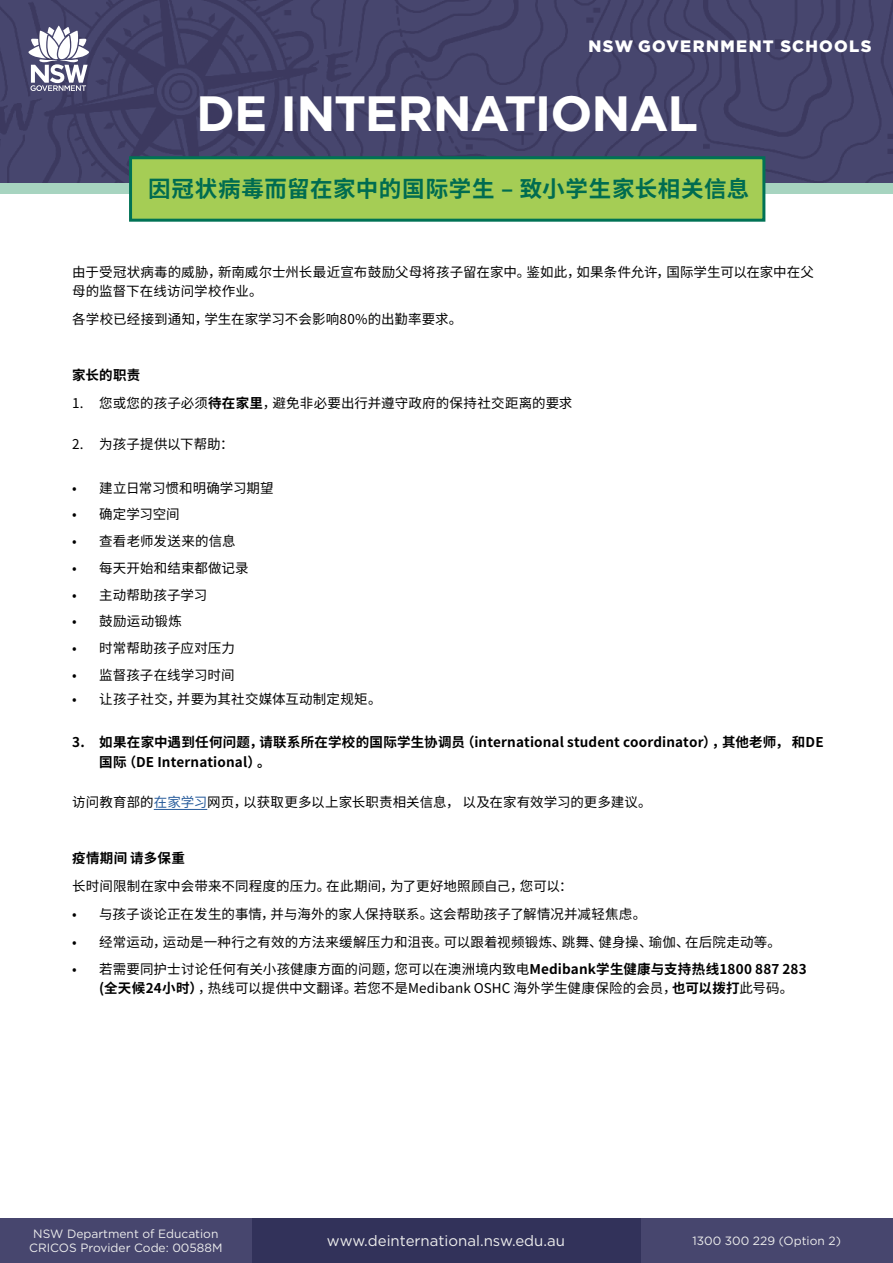
<style>
.page{position:relative;width:893px;height:1263px;background:#fff}
.page>*{position:absolute;margin:0;border:0;box-sizing:border-box;transform-origin:0 0}
.t1{font:700 49.5px "Gotham";letter-spacing:-.025em;color:#fff}
.t2{font:700 22.5px "Noto Sans CJ Ksc";letter-spacing:.03em;color:#006c50}
.t3{font:900 16.5px "Gotham";letter-spacing:.075em;color:#fff}
.t4{font:15px "Gotham";color:#ededed}
.t5{font:13.5px/19.5px "Noto Sans CJ Ksc";letter-spacing:.005em;color:#000}
.t6{font:700 13.5px/19.5px "Noto Sans CJ Ksc";letter-spacing:.01em;color:#000}
.t7{font:12px/13.5px "Gotham";color:#ededed;text-align:center}
.s1{font-weight:700}
.s2{color:#275b9b}
</style>
<div class="page">
<img style="left:0;top:0;width:893px;height:184px">
<svg style="left:29px;top:26px;width:60px;height:65px"></svg>
<div style="left:0;top:184px;width:893px;height:10px;background:#a7d4c0"></div>
<div style="left:129px;top:156px;width:636px;height:66px;background:#a5cd55;border:3px solid #007255"></div>
<div style="left:0;top:1218px;width:252px;height:45px;background:#47466e"></div>
<div style="left:640px;top:1218px;width:253px;height:45px;background:#47466e"></div>
<div style="left:252px;top:1218px;width:388px;height:45px;background:#32325a"></div>
<hr style="left:154px;top:809px;width:53px;height:1px;background:#275b9b">
<p class="t3" style="left:589px;top:37px;width:284px">NSW GOVERNMENT SCHOOLS</p>
<h1 class="t1" style="left:196px;top:81px;width:503px">DE INTERNATIONAL</h1>
<h2 class="t2" style="left:148px;top:176px;width:603px">因冠状病毒而留在家中的国际学生 – 致小学生家长相关信息</h2>
<p class="t5" style="left:72px;top:262px;width:743px">由于受冠状病毒的威胁，新南威尔士州长最近宣布鼓励父母将孩子留在家中。鉴如此，如果条件允许，国际学生可以在家中在父母的监督下在线访问学校作业。</p>
<p class="t5" style="left:72px;top:310px;width:392px">各学校已经接到通知，学生在家学习不会影响80%的出勤率要求。</p>
<p class="t6" style="left:72px;top:366px;width:69px">家长的职责</p>
<p class="t5" style="left:72px;top:394px;width:502px">1. 您或您的孩子必须<span class="s1">待在家里</span>，避免非必要出行并遵守政府的保持社交距离的要求</p>
<p class="t5" style="left:72px;top:434px;width:163px">2. 为孩子提供以下帮助：</p>
<p class="t5" style="left:72px;top:478px;width:203px">• 建立日常习惯和明确学习期望</p>
<p class="t5" style="left:72px;top:505px;width:109px">• 确定学习空间</p>
<p class="t5" style="left:72px;top:532px;width:165px">• 查看老师发送来的信息</p>
<p class="t5" style="left:72px;top:558px;width:178px">• 每天开始和结束都做记录</p>
<p class="t5" style="left:72px;top:585px;width:136px">• 主动帮助孩子学习</p>
<p class="t5" style="left:72px;top:612px;width:111px">• 鼓励运动锻炼</p>
<p class="t5" style="left:72px;top:639px;width:164px">• 时常帮助孩子应对压力</p>
<p class="t5" style="left:72px;top:665px;width:164px">• 监督孩子在线学习时间</p>
<p class="t5" style="left:72px;top:689px;width:311px">• 让孩子社交，并要为其社交媒体互动制定规矩。</p>
<p class="t6" style="left:99px;top:733px;width:726px;text-indent:-27px">3. 如果在家中遇到任何问题，请联系所在学校的国际学生协调员（international student coordinator），其他老师， 和DE国际（DE International）。</p>
<p class="t5" style="left:72px;top:793px;width:581px">访问教育部的<span class="s2">在家学习</span>网页，以获取更多以上家长职责相关信息，以及在家有效学习的更多建议。</p>
<p class="t6" style="left:72px;top:849px;width:114px">疫情期间 请多保重</p>
<p class="t5" style="left:72px;top:877px;width:502px">长时间限制在家中会带来不同程度的压力。在此期间，为了更好地照顾自己，您可以：</p>
<p class="t5" style="left:72px;top:905px;width:576px">• 与孩子谈论正在发生的事情，并与海外的家人保持联系。这会帮助孩子了解情况并减轻焦虑。</p>
<p class="t5" style="left:72px;top:933px;width:710px">• 经常运动，运动是一种行之有效的方法来缓解压力和沮丧。可以跟着视频锻炼、跳舞、健身操、瑜伽、在后院走动等。</p>
<p class="t5" style="left:99px;top:959px;width:709px;text-indent:-27px">• 若需要同护士讨论任何有关小孩健康方面的问题，您可以在澳洲境内致电<span class="s1">Medibank学生健康与支持热线1800 887 283 (全天候24小时）</span>，热线可以提供中文翻译。若您不是Medibank OSHC 海外学生健康保险的会员，<span class="s1">也可以拨打</span>此号码。</p>
<p class="t7" style="left:29px;top:1227px;width:195px">NSW Department of Education<br>CRICOS Provider Code: 00588M</p>
<p class="t4" style="left:327px;top:1231px;width:240px">www.deinternational.nsw.edu.au</p>
<p class="t7" style="left:692px;top:1233px;width:150px">1300 300 229 (Option 2)</p>
</div>
